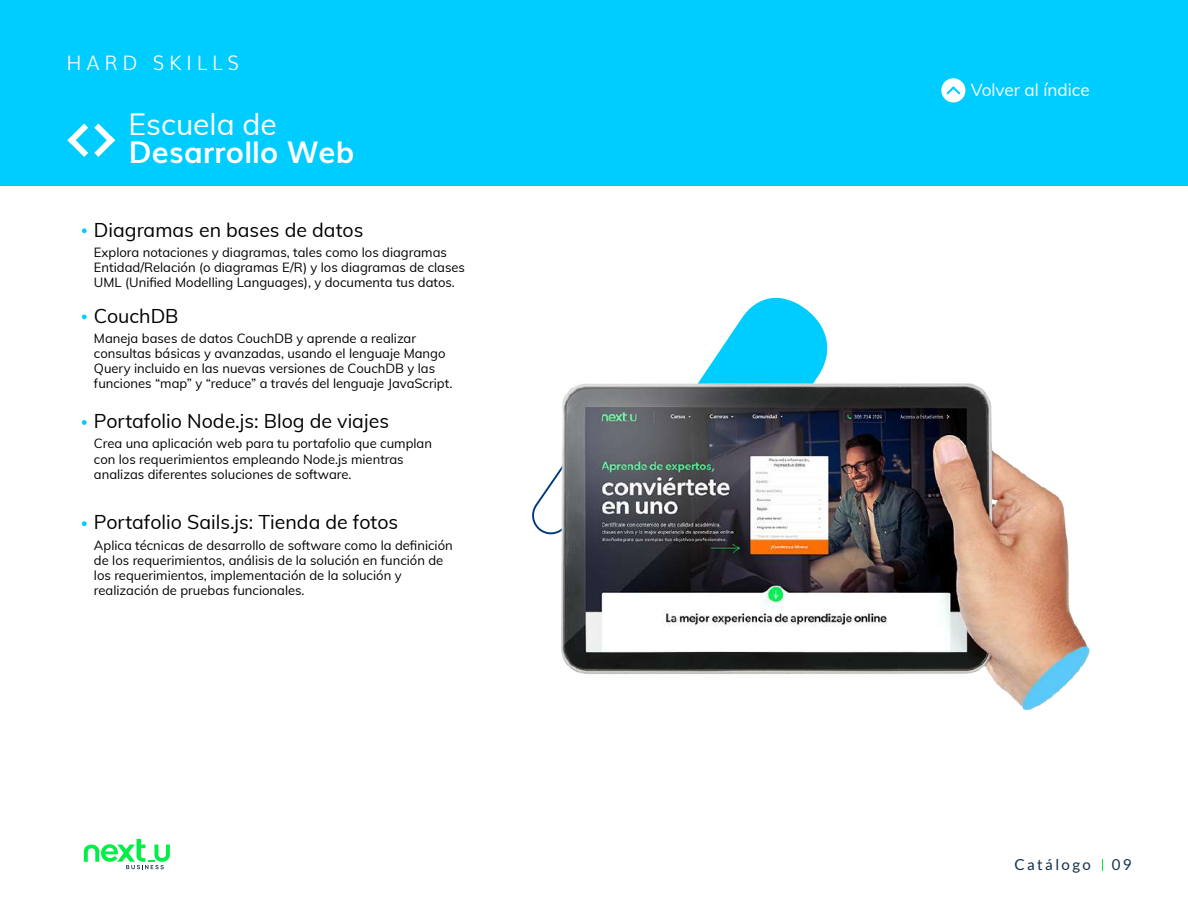
<style>
.page{position:relative;width:1188px;height:918px;background:#fff}
.page>*{position:absolute;margin:0;border:0;box-sizing:border-box;transform-origin:0 0}
.t1{font:700 30px "Muli";color:#fff}
.t2{font:30px "Muli";color:#fff}
.t3{font:300 19.95px "Muli";letter-spacing:.24em;color:#fff}
.t4{font:19.5px "Muli";color:#000}
.t5{font:17.1px "Muli";color:#fff}
.t6{font:15.15px "Lato";letter-spacing:.16em;color:#12304b}
.t7{font:13.05px/15px "Muli";color:#000}
</style>
<div class="page">
<svg style="left:82px;top:228px;width:5px;height:5px"></svg>
<svg style="left:82px;top:315px;width:5px;height:4px"></svg>
<svg style="left:82px;top:521px;width:5px;height:5px"></svg>
<svg style="left:82px;top:420px;width:5px;height:5px"></svg>
<div style="left:0;top:0;width:1188px;height:186px;background:#00cdff"></div>
<svg style="left:94px;top:124px;width:21px;height:33px"></svg>
<svg style="left:67px;top:124px;width:21px;height:33px"></svg>
<svg style="left:941px;top:78px;width:25px;height:24px"></svg>
<svg style="left:84px;top:839px;width:86px;height:30px"></svg>
<img style="left:532px;top:297px;width:571px;height:574px">
<h2 class="t3" style="left:66px;top:47px;width:174px">HARD SKILLS</h2>
<h1 class="t2" style="left:129px;top:102px;width:150px">Escuela de</h1>
<h1 class="t1" style="left:129px;top:128px;width:228px">Desarrollo Web</h1>
<h3 class="t4" style="left:94px;top:215px;width:271px">Diagramas en bases de datos</h3>
<p class="t7" style="left:94px;top:244px;width:373px">Explora notaciones y diagramas, tales como los diagramas<br>Entidad/Relación (o diagramas E/R) y los diagramas de clases<br>UML (Unified Modelling Languages), y documenta tus datos.</p>
<h3 class="t4" style="left:94px;top:301px;width:86px">CouchDB</h3>
<p class="t7" style="left:94px;top:330px;width:360px">Maneja bases de datos CouchDB y aprende a realizar consultas básicas y avanzadas, usando el lenguaje Mango Query incluido en las nuevas versiones de CouchDB y las funciones “map” y “reduce” a través del lenguaje JavaScript.</p>
<h3 class="t4" style="left:94px;top:407px;width:297px">Portafolio Node.js: Blog de viajes</h3>
<p class="t7" style="left:94px;top:436px;width:340px">Crea una aplicación web para tu portafolio que cumplan con los requerimientos empleando Node.js mientras analizas diferentes soluciones de software.</p>
<h3 class="t4" style="left:94px;top:508px;width:306px">Portafolio Sails.js: Tienda de fotos</h3>
<p class="t7" style="left:94px;top:537px;width:360px">Aplica técnicas de desarrollo de software como la definición de los requerimientos, análisis de la solución en función de los requerimientos, implementación de la solución y realización de pruebas funcionales.</p>
<h3 class="t5" style="left:971px;top:77px;width:120px">Volver al índice</h3>
<p class="t6" style="left:1014px;top:856px;width:78px">Catálogo</p>
<p class="t6" style="left:1112px;top:856px;width:21px">09</p>
</div>
